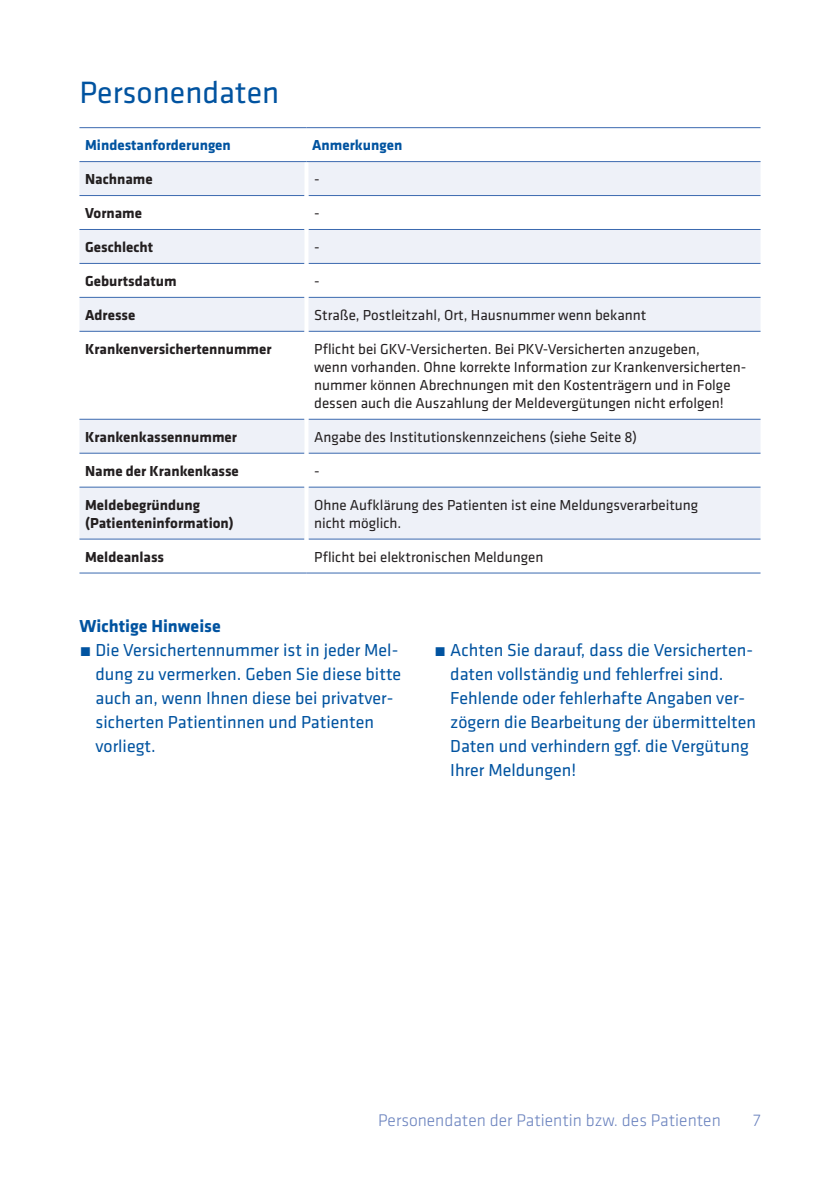
<style>
.page{position:relative;width:840px;height:1191px;background:#fff}
.page>*{position:absolute;margin:0;border:0;box-sizing:border-box;transform-origin:0 0}
.t1{font:32px "Klavika";color:#0153a0}
.t2{font:18px/24px "Klavika";color:#0153a0}
.t3{font:700 18px "Klavika";color:#0153a0}
.t4{font:300 17.6px "Klavika";color:#6a82be}
.t5{font:15px/18px "Klavika";color:#231f20}
.t6{font:700 15px/18px "Klavika";color:#231f20}
.t7{font:700 15px "Klavika";color:#0153a0}
</style>
<div class="page">
<svg style="left:79px;top:162px;width:681px;height:377px;fill:#eef1f8"></svg>
<hr style="left:79px;top:195px;width:225px;height:1px;background:#3b69af">
<hr style="left:308px;top:195px;width:452px;height:1px;background:#3b69af">
<hr style="left:79px;top:229px;width:225px;height:1px;background:#3b69af">
<hr style="left:308px;top:229px;width:452px;height:1px;background:#3b69af">
<hr style="left:79px;top:263px;width:225px;height:1px;background:#3b69af">
<hr style="left:308px;top:263px;width:452px;height:1px;background:#3b69af">
<hr style="left:79px;top:297px;width:225px;height:1px;background:#3b69af">
<hr style="left:308px;top:297px;width:452px;height:1px;background:#3b69af">
<hr style="left:79px;top:331px;width:225px;height:1px;background:#3b69af">
<hr style="left:308px;top:331px;width:452px;height:1px;background:#3b69af">
<hr style="left:79px;top:419px;width:225px;height:1px;background:#3b69af">
<hr style="left:308px;top:419px;width:452px;height:1px;background:#3b69af">
<hr style="left:79px;top:453px;width:225px;height:1px;background:#3b69af">
<hr style="left:308px;top:453px;width:452px;height:1px;background:#3b69af">
<hr style="left:79px;top:487px;width:225px;height:1px;background:#3b69af">
<hr style="left:308px;top:487px;width:452px;height:1px;background:#3b69af">
<hr style="left:79px;top:539px;width:225px;height:1px;background:#3b69af">
<hr style="left:308px;top:539px;width:452px;height:1px;background:#3b69af">
<hr style="left:304px;top:162px;width:4px;height:33px;background:#fff">
<hr style="left:304px;top:195px;width:4px;height:34px;background:#fff">
<hr style="left:304px;top:229px;width:4px;height:34px;background:#fff">
<hr style="left:304px;top:263px;width:4px;height:34px;background:#fff">
<hr style="left:304px;top:297px;width:4px;height:34px;background:#fff">
<hr style="left:304px;top:331px;width:4px;height:88px;background:#fff">
<hr style="left:304px;top:419px;width:4px;height:34px;background:#fff">
<hr style="left:304px;top:453px;width:4px;height:34px;background:#fff">
<hr style="left:304px;top:487px;width:4px;height:52px;background:#fff">
<hr style="left:79px;top:127px;width:227px;height:1px;background:#3b69af">
<hr style="left:306px;top:127px;width:454px;height:1px;background:#3b69af">
<hr style="left:79px;top:161px;width:227px;height:1px;background:#3b69af">
<hr style="left:306px;top:161px;width:454px;height:1px;background:#3b69af">
<hr style="left:79px;top:572px;width:227px;height:1px;background:#3b69af">
<hr style="left:306px;top:572px;width:454px;height:1px;background:#3b69af">
<h1 class="t1" style="left:79px;top:72px;width:201px">Personendaten</h1>
<p class="t7" style="left:85px;top:134px;width:147px">Mindestanforderungen</p>
<p class="t7" style="left:312px;top:134px;width:92px">Anmerkungen</p>
<p class="t6" style="left:85px;top:169px;width:69px">Nachname</p>
<p class="t5" style="left:314px;top:170px;width:7px">-</p>
<p class="t6" style="left:85px;top:203px;width:59px">Vorname</p>
<p class="t5" style="left:314px;top:204px;width:7px">-</p>
<p class="t6" style="left:85px;top:237px;width:70px">Geschlecht</p>
<p class="t5" style="left:314px;top:238px;width:7px">-</p>
<p class="t6" style="left:85px;top:271px;width:93px">Geburtsdatum</p>
<p class="t5" style="left:314px;top:271px;width:7px">-</p>
<p class="t6" style="left:85px;top:305px;width:52px">Adresse</p>
<p class="t5" style="left:314px;top:305px;width:333px">Straße, Postleitzahl, Ort, Hausnummer wenn bekannt</p>
<p class="t6" style="left:85px;top:339px;width:188px">Krankenversichertennummer</p>
<p class="t5" style="left:314px;top:339px;width:433px">Pflicht bei GKV-Versicherten. Bei PKV-Versicherten anzugeben,<br>wenn vorhanden. Ohne korrekte Information zur Krankenversicherten&shy;nummer können Abrechnungen mit den Kostenträgern und in Folge dessen auch die Auszahlung der Meldevergütungen nicht erfolgen!</p>
<p class="t6" style="left:85px;top:427px;width:153px">Krankenkassennummer</p>
<p class="t5" style="left:314px;top:427px;width:324px">Angabe des Institutionskennzeichens (siehe Seite 8)</p>
<p class="t6" style="left:85px;top:461px;width:155px">Name der Krankenkasse</p>
<p class="t5" style="left:314px;top:461px;width:7px">-</p>
<p class="t6" style="left:85px;top:495px;width:150px">Meldebegründung (Patienteninformation)</p>
<p class="t5" style="left:314px;top:495px;width:385px">Ohne Aufklärung des Patienten ist eine Meldungsverarbeitung nicht möglich.</p>
<p class="t6" style="left:85px;top:547px;width:80px">Meldeanlass</p>
<p class="t5" style="left:314px;top:547px;width:231px">Pflicht bei elektronischen Meldungen</p>
<p class="t3" style="left:79px;top:612px;width:143px">Wichtige Hinweise</p>
<p class="t2" style="left:95px;top:637px;width:307px;text-indent:-16px">• Die Versichertennummer ist in jeder Mel&shy;dung zu vermerken. Geben Sie diese bitte auch an, wenn Ihnen diese bei privatver&shy;sicherten Patientinnen und Patienten vorliegt.</p>
<p class="t2" style="left:450px;top:637px;width:307px;text-indent:-16px">• Achten Sie darauf, dass die Versicherten&shy;daten vollständig und fehlerfrei sind.<br>Fehlende oder fehlerhafte Angaben ver&shy;zögern die Bearbeitung der übermittelten Daten und verhindern ggf. die Vergütung Ihrer Meldungen!</p>
<p class="t4" style="left:378px;top:1109px;width:344px">Personendaten der Patientin bzw. des Patienten</p>
<p class="t4" style="left:752px;top:1109px;width:9px">7</p>
</div>
